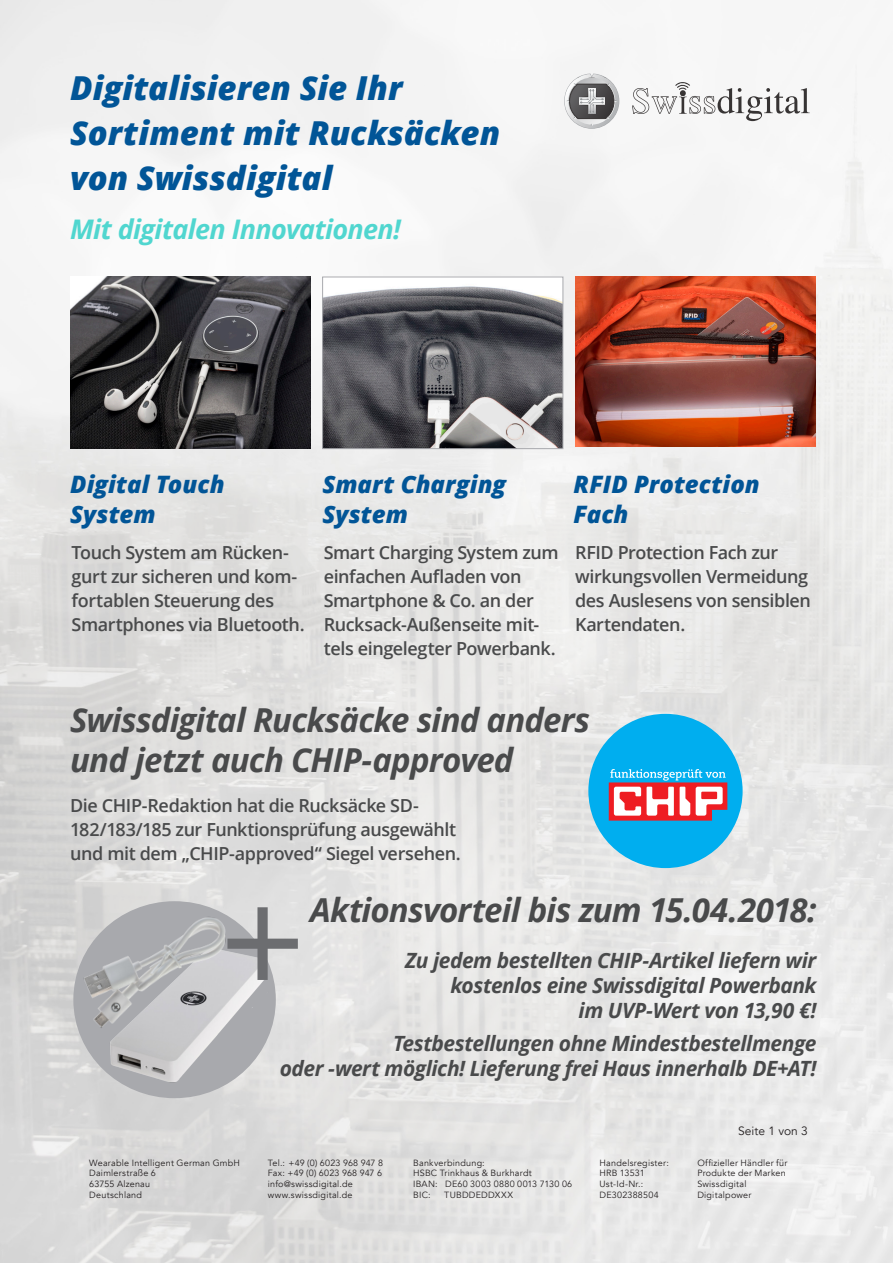
<style>
.page{position:relative;width:893px;height:1263px;background:#fff}
.page>*{position:absolute;margin:0;border:0;box-sizing:border-box;transform-origin:0 0}
.t1{font:150px "Open Sans";color:#6c6d70}
.t2{font:italic 700 33px/39.6px "Open Sans";letter-spacing:-.025em;color:#494a4b}
.t3{font:italic 800 33px/45px "Open Sans";color:#015597}
.t4{font:italic 700 27px "Open Sans";letter-spacing:-.025em;color:#50d6cf}
.t5{font:italic 800 24px/30px "Open Sans";letter-spacing:.005em;color:#015597}
.t6{font:italic 700 21px/25.2px "Open Sans";letter-spacing:-.02em;color:#494a4b;text-align:right}
.t7{font:600 18px/24px "Open Sans";letter-spacing:-.025em;color:#494a4b}
.t8{font:12px "Avenir";color:#231f20}
.t9{font:9px/10.8px "Avenir";letter-spacing:.025em;color:#231f20}
</style>
<div class="page">
<img style="left:0;top:0;width:893px;height:1263px">
<svg style="left:564px;top:74px;width:56px;height:55px"></svg>
<svg style="left:632px;top:81px;width:178px;height:40px"></svg>
<div style="left:73px;top:901px;width:203px;height:197px;background:#a8a9ad;border-radius:50%"></div>
<img style="left:103px;top:942px;width:173px;height:147px">
<img style="left:74px;top:899px;width:159px;height:147px">
<img style="left:324px;top:279px;width:237px;height:168px">
<div style="left:322px;top:277px;width:241px;height:172px;border:1px solid #a8a9ad"></div>
<img style="left:575px;top:277px;width:240px;height:169px">
<img style="left:70px;top:277px;width:240px;height:171px">
<div style="left:588px;top:714px;width:155px;height:154px;background:#00aeef;border-radius:50%"></div>
<svg style="left:609px;top:769px;width:118px;height:52px"></svg>
<p class="t3" style="left:70px;top:64px;width:432px">Digitalisieren Sie Ihr<br>Sortiment mit Rucksäcken von Swissdigital</p>
<p class="t4" style="left:70px;top:210px;width:332px">Mit digitalen Innovationen!</p>
<p class="t5" style="left:70px;top:469px;width:156px">Digital Touch<br>System</p>
<p class="t5" style="left:322px;top:469px;width:185px">Smart Charging<br>System</p>
<p class="t5" style="left:574px;top:469px;width:188px">RFID Protection</p>
<p class="t5" style="left:574px;top:499px;width:56px">Fach</p>
<p class="t7" style="left:72px;top:540px;width:235px">Touch System am Rücken&shy;gurt zur sicheren und kom&shy;fortablen Steuerung des<br>Smartphones via Bluetooth.</p>
<p class="t7" style="left:324px;top:540px;width:236px">Smart Charging System zum einfachen Aufladen von<br>Smartphone &amp; Co. an der<br>Rucksack-Außenseite mit&shy;tels eingelegter Powerbank.</p>
<p class="t7" style="left:575px;top:540px;width:238px">RFID Protection Fach zur wirkungsvollen Vermeidung des Auslesens von sensiblen<br>Kartendaten.</p>
<p class="t2" style="left:70px;top:700px;width:521px">Swissdigital Rucksäcke sind anders und jetzt auch CHIP-approved</p>
<p class="t7" style="left:70px;top:793px;width:392px">Die CHIP-Redaktion hat die Rucksäcke SD-<br>182/183/185 zur Funktionsprüfung ausgewählt und mit dem „CHIP-approved“ Siegel versehen.</p>
<p class="t2" style="left:310px;top:890px;width:508px">Aktionsvorteil bis zum 15.04.2018:</p>
<p class="t1" style="left:220px;top:839px;width:87px">+</p>
<p class="t6" style="left:405px;top:947px;width:413px">Zu jedem bestellten CHIP-Artikel liefern wir kostenlos eine Swissdigital Powerbank<br>im UVP-Wert von 13,90 €!</p>
<p class="t6" style="left:280px;top:1030px;width:538px">Testbestellungen ohne Mindestbestellmenge<br>oder -wert möglich! Lieferung frei Haus innerhalb DE+AT!</p>
<p class="t9" style="left:89px;top:1157px;width:152px">Wearable Intelligent German GmbH<br>Daimlerstraße 6<br>63755 Alzenau<br>Deutschland</p>
<p class="t9" style="left:268px;top:1157px;width:117px">Tel.: +49 (0) 6023 968 947 8<br>Fax: +49 (0) 6023 968 947 6 info@swissdigital.de www.swissdigital.de</p>
<p class="t9" style="left:413px;top:1157px;width:161px">Bankverbindung:<br>HSBC Trinkhaus &amp; Burkhardt<br>IBAN: DE60 3003 0880 0013 7130 06<br>BIC:</p>
<p class="t9" style="left:444px;top:1190px;width:70px">TUBDDEDDXXX</p>
<p class="t8" style="left:738px;top:1124px;width:71px">Seite 1 von 3</p>
<p class="t9" style="left:599px;top:1157px;width:71px">Handelsregister:<br>HRB 13531<br>Ust-Id-Nr.:<br>DE302388504</p>
<p class="t9" style="left:697px;top:1157px;width:92px">Offizieller Händler für<br>Produkte der Marken<br>Swissdigital<br>Digitalpower</p>
</div>
